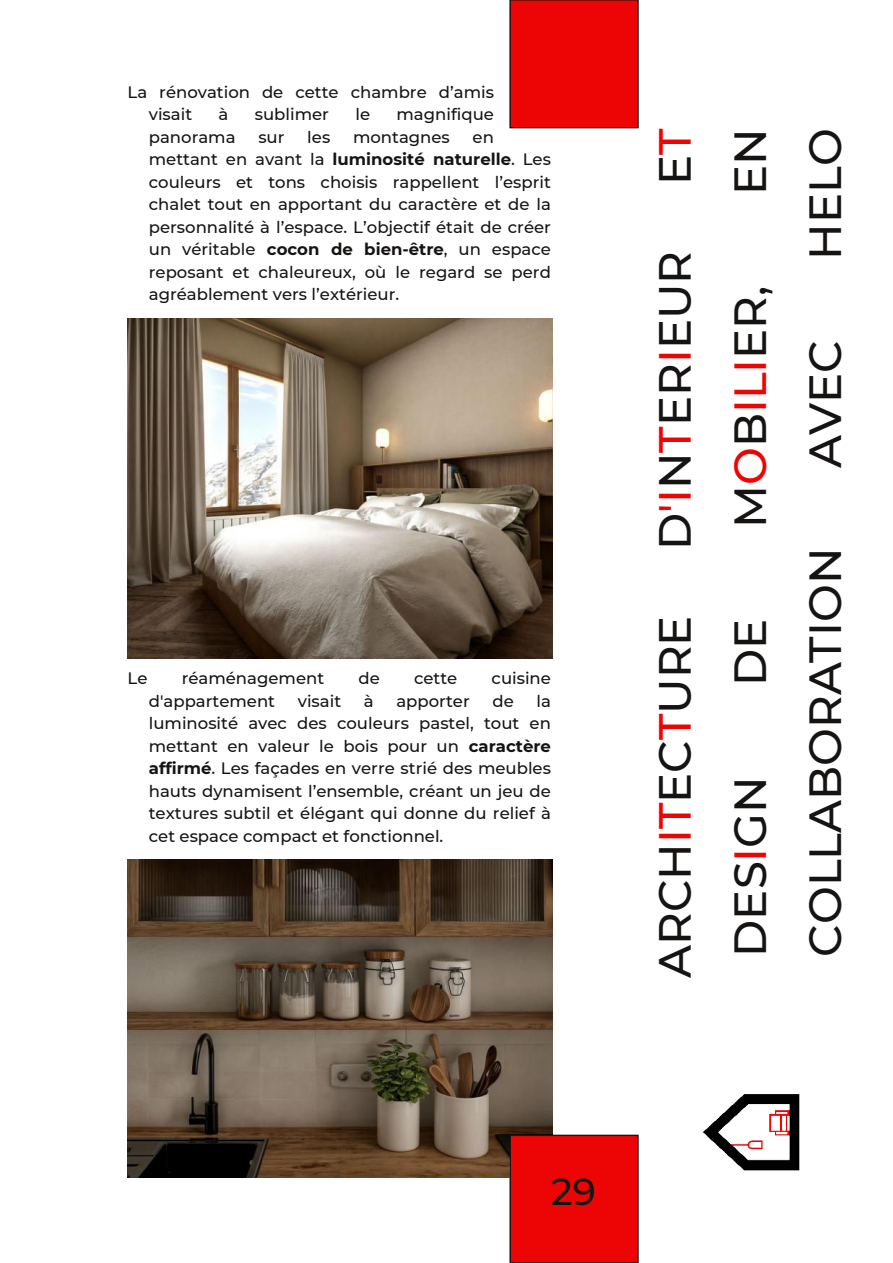
<style>
.page{position:relative;width:893px;height:1263px;background:#fff}
.page>*{position:absolute;margin:0;border:0;box-sizing:border-box;transform-origin:0 0}
.t1{font:500 45px "Montserrat";color:#161413}
.t2{font:500 37.5px "Montserrat";color:#161413}
.t3{font:500 16.5px/22.5px "Montserrat";color:#161413}
.s1{font-weight:700}
.s2{color:#ed0505}
</style>
<div class="page">
<img style="left:702px;top:1094px;width:98px;height:77px">
<img style="left:128px;top:319px;width:425px;height:339px">
<img style="left:128px;top:859px;width:425px;height:319px">
<div style="left:510px;top:1135px;width:128px;height:128px;background:#ed0505"></div>
<div style="left:510px;top:1135px;width:128px;height:128px;border:1px solid #161413"></div>
<div style="left:510px;top:0;width:128px;height:128px;background:#ed0505"></div>
<div style="left:510px;top:0;width:128px;height:128px;border:1px solid #161413"></div>
<p class="t3" style="left:149px;top:81px;width:347px;text-indent:-21px">La rénovation de cette chambre d’amis visait</p>
<p class="t3" style="left:219px;top:105px;width:11px">à</p>
<p class="t3" style="left:255px;top:104px;width:76px">sublimer</p>
<p class="t3" style="left:355px;top:104px;width:16px">le</p>
<p class="t3" style="left:396px;top:104px;width:99px">magnifique</p>
<p class="t3" style="left:149px;top:127px;width:88px">panorama</p>
<p class="t3" style="left:258px;top:127px;width:28px">sur</p>
<p class="t3" style="left:307px;top:127px;width:24px">les</p>
<p class="t3" style="left:353px;top:127px;width:98px">montagnes</p>
<p class="t3" style="left:149px;top:127px;width:404px;text-indent:324px">en mettant en avant la <span class="s1">luminosité naturelle</span>. Les couleurs et tons choisis rappellent l’esprit chalet tout en apportant du caractère et de la personnalité à l’espace. L’objectif était de créer un véritable <span class="s1">cocon de bien-être</span>, un espace reposant et chaleureux, où le regard se perd agréablement vers l’extérieur.</p>
<p class="t3" style="left:128px;top:668px;width:21px">Le</p>
<p class="t3" style="left:182px;top:668px;width:144px">réaménagement</p>
<p class="t3" style="left:358px;top:669px;width:23px">de</p>
<p class="t3" style="left:414px;top:669px;width:45px">cette</p>
<p class="t3" style="left:492px;top:669px;width:61px">cuisine</p>
<p class="t3" style="left:149px;top:691px;width:128px">d'appartement</p>
<p class="t3" style="left:298px;top:691px;width:45px">visait</p>
<p class="t3" style="left:364px;top:691px;width:11px">à</p>
<p class="t3" style="left:396px;top:691px;width:75px">apporter</p>
<p class="t3" style="left:492px;top:691px;width:23px">de</p>
<p class="t3" style="left:149px;top:691px;width:404px;text-align:justify;text-indent:388px">la luminosité avec des couleurs pastel, tout en mettant en valeur le bois pour un <span class="s1">caractère affirmé</span>. Les façades en verre strié des meubles hauts dynamisent l’ensemble, créant un jeu de textures subtil et élégant qui donne du relief à cet espace compact et fonctionnel.</p>
<h1 class="t1" style="left:651px;top:185px;width:58px;rotate:-90deg">E<span class="s2">T</span></h1>
<h1 class="t1" style="left:651px;top:550px;width:300px;rotate:-90deg">D<span class="s2">'I</span>N<span class="s2">T</span>ER<span class="s2">I</span>EUR</h1>
<h1 class="t1" style="left:651px;top:978px;width:364px;rotate:-90deg">ARCH<span class="s2">IT</span>EC<span class="s2">T</span>URE</h1>
<h1 class="t1" style="left:726px;top:195px;width:68px;rotate:-90deg">EN</h1>
<h1 class="t1" style="left:726px;top:528px;width:244px;rotate:-90deg">M<span class="s2">O</span>B<span class="s2">ILI</span>ER,</h1>
<h1 class="t1" style="left:726px;top:686px;width:69px;rotate:-90deg">DE</h1>
<h1 class="t1" style="left:726px;top:957px;width:182px;rotate:-90deg">DES<span class="s2">I</span>GN</h1>
<h1 class="t1" style="left:801px;top:260px;width:133px;rotate:-90deg">HELO</h1>
<h1 class="t1" style="left:801px;top:468px;width:129px;rotate:-90deg">AVEC</h1>
<h1 class="t1" style="left:801px;top:957px;width:410px;rotate:-90deg">COLLABORATION</h1>
<h2 class="t2" style="left:551px;top:1169px;width:46px">29</h2>
</div>
